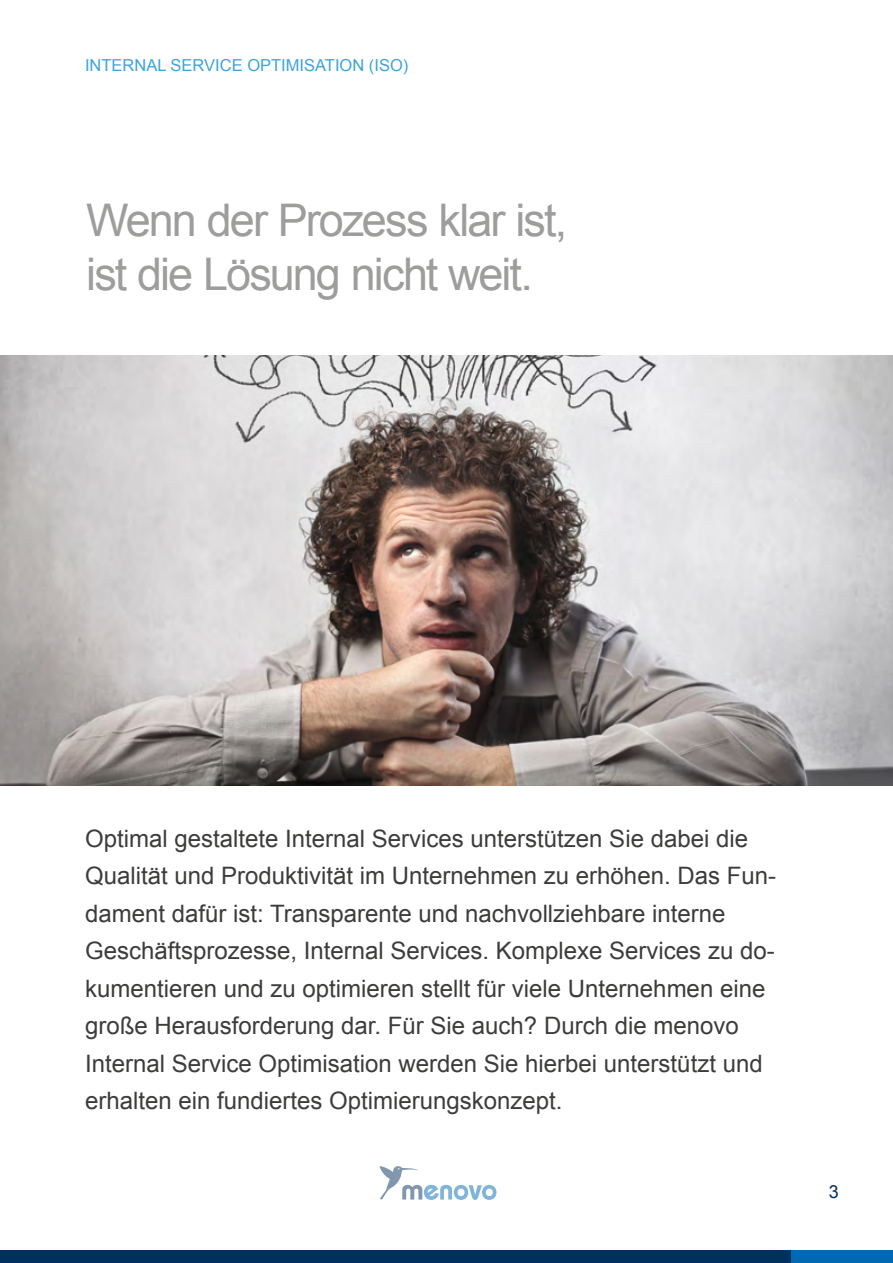
<style>
.page{position:relative;width:893px;height:1263px;background:#fff}
.page>*{position:absolute;margin:0;border:0;box-sizing:border-box;transform-origin:0 0}
.t1{font:45px/54px "Arial";letter-spacing:-.045em;color:#9d9d9c}
.t2{font:24px/37.5px "Arial";color:#3c3c3b}
.t3{font:18px "Arial";color:#00305d}
.t4{font:16.5px "Arial";color:#3ea3dc}
</style>
<div class="page">
<div style="left:791px;top:1250px;width:102px;height:13px;background:#0069b4"></div>
<svg style="left:379px;top:1166px;width:117px;height:34px"></svg>
<div style="left:0;top:1250px;width:791px;height:13px;background:#00305d"></div>
<img style="left:0;top:356px;width:893px;height:429px">
<p class="t4" style="left:85px;top:55px;width:325px">INTERNAL SERVICE OPTIMISATION (ISO)</p>
<h1 class="t1" style="left:86px;top:194px;width:483px">Wenn der Prozess klar ist, ist die Lösung nicht weit.</h1>
<p class="t2" style="left:85px;top:820px;width:693px">Optimal gestaltete Internal Services unterstützen Sie dabei die Qualität und Produktivität im Unternehmen zu erhöhen. Das Fun&shy;dament dafür ist: Transparente und nachvollziehbare interne Geschäftsprozesse, Internal Services. Komplexe Services zu do&shy;kumentieren und zu optimieren stellt für viele Unternehmen eine große Herausforderung dar. Für Sie auch? Durch die menovo Internal Service Optimisation werden Sie hierbei unterstützt und erhalten ein fundiertes Optimierungskonzept.</p>
<p class="t3" style="left:829px;top:1180px;width:12px">3</p>
</div>
